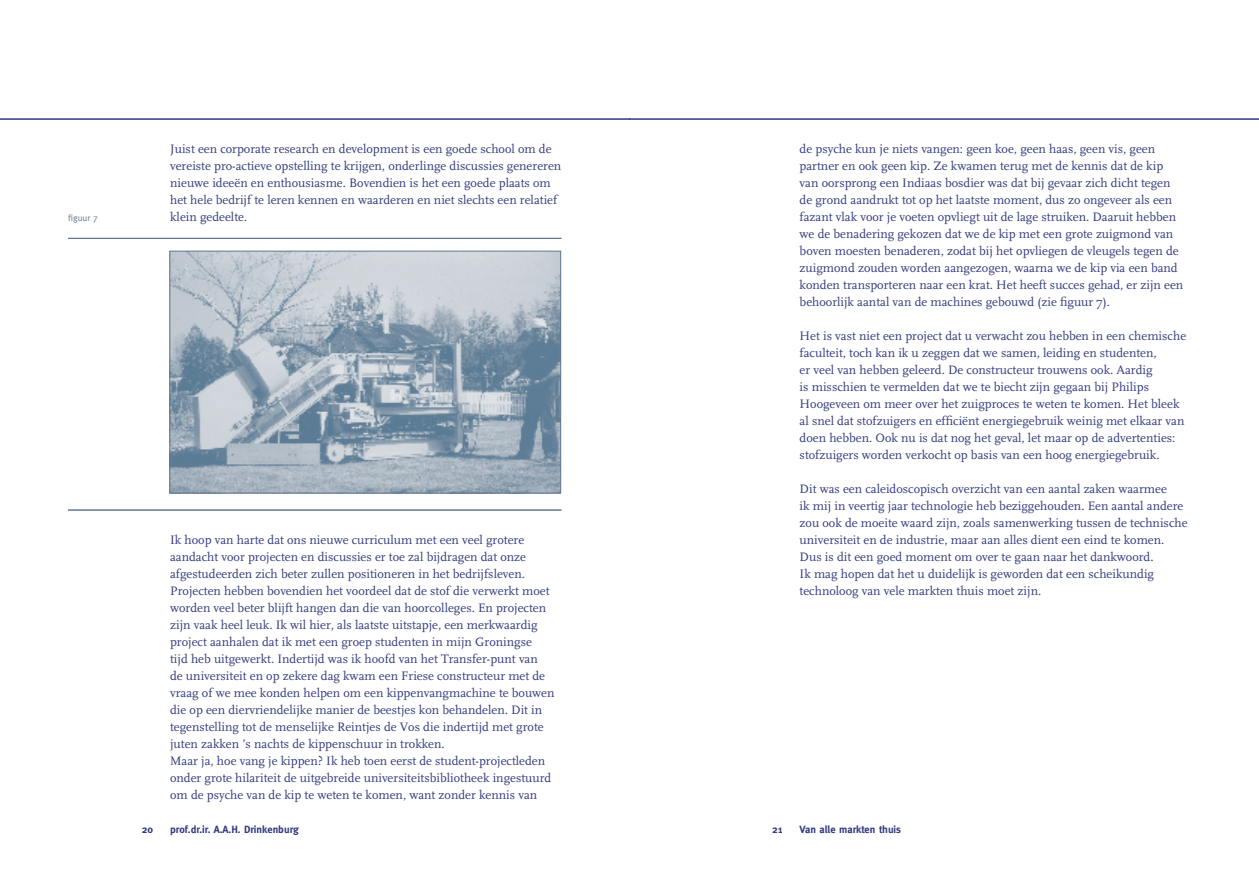
<style>
.page{position:relative;width:1259px;height:893px;background:#fff}
.page>*{position:absolute;margin:0;border:0;box-sizing:border-box;transform-origin:0 0}
.t1{font:12.75px/17px "FF Scala";color:#323a7c}
.t2{font:700 10.5px "Meta";color:#323a7c}
.t3{font:9px "Meta";color:#63778f}
</style>
<div class="page">
<img style="left:172px;top:253px;width:387px;height:238px">
<div style="left:170px;top:251px;width:391px;height:242px;border:1px solid #63778f"></div>
<hr style="left:68px;top:238px;width:493px;height:1px;background:#63778f">
<hr style="left:68px;top:510px;width:493px;height:1px;background:#63778f">
<hr style="left:0;top:118px;width:629px;height:2px;background:#323a7c">
<hr style="left:629px;top:118px;width:630px;height:2px;background:#323a7c">
<p class="t3" style="left:68px;top:213px;width:32px">figuur 7</p>
<p class="t1" style="left:170px;top:141px;width:393px">Juist een corporate research en development is een goede school om de vereiste pro-actieve opstelling te krijgen, onderlinge discussies genereren nieuwe ideeën en enthousiasme. Bovendien is het een goede plaats om het hele bedrijf te leren kennen en waarderen en niet slechts een relatief klein gedeelte.</p>
<p class="t1" style="left:170px;top:532px;width:386px">Ik hoop van harte dat ons nieuwe curriculum met een veel grotere aandacht voor projecten en discussies er toe zal bijdragen dat onze afgestudeerden zich beter zullen positioneren in het bedrijfsleven.<br>Projecten hebben bovendien het voordeel dat de stof die verwerkt moet worden veel beter blijft hangen dan die van hoorcolleges. En projecten zijn vaak heel leuk. Ik wil hier, als laatste uitstapje, een merkwaardig project aanhalen dat ik met een groep studenten in mijn Groningse<br>tijd heb uitgewerkt. Indertijd was ik hoofd van het Transfer-punt van<br>de universiteit en op zekere dag kwam een Friese constructeur met de vraag of we mee konden helpen om een kippenvangmachine te bouwen die op een diervriendelijke manier de beestjes kon behandelen. Dit in tegenstelling tot de menselijke Reintjes de Vos die indertijd met grote juten zakken ’s nachts de kippenschuur in trokken.<br>Maar ja, hoe vang je kippen? Ik heb toen eerst de student-projectleden onder grote hilariteit de uitgebreide universiteitsbibliotheek ingestuurd om de psyche van de kip te weten te komen, want zonder kennis van</p>
<p class="t1" style="left:799px;top:141px;width:385px">de psyche kun je niets vangen: geen koe, geen haas, geen vis, geen partner en ook geen kip. Ze kwamen terug met de kennis dat de kip van oorsprong een Indiaas bosdier was dat bij gevaar zich dicht tegen de grond aandrukt tot op het laatste moment, dus zo ongeveer als een fazant vlak voor je voeten opvliegt uit de lage struiken. Daaruit hebben we de benadering gekozen dat we de kip met een grote zuigmond van boven moesten benaderen, zodat bij het opvliegen de vleugels tegen de zuigmond zouden worden aangezogen, waarna we de kip via een band konden transporteren naar een krat. Het heeft succes gehad, er zijn een behoorlijk aantal van de machines gebouwd (zie figuur 7).</p>
<p class="t1" style="left:799px;top:328px;width:388px">Het is vast niet een project dat u verwacht zou hebben in een chemische faculteit, toch kan ik u zeggen dat we samen, leiding en studenten,<br>er veel van hebben geleerd. De constructeur trouwens ook. Aardig<br>is misschien te vermelden dat we te biecht zijn gegaan bij Philips Hoogeveen om meer over het zuigproces te weten te komen. Het bleek al snel dat stofzuigers en efficiënt energiegebruik weinig met elkaar van doen hebben. Ook nu is dat nog het geval, let maar op de advertenties: stofzuigers worden verkocht op basis van een hoog energiegebruik.</p>
<p class="t1" style="left:799px;top:481px;width:389px">Dit was een caleidoscopisch overzicht van een aantal zaken waarmee<br>ik mij in veertig jaar technologie heb beziggehouden. Een aantal andere zou ook de moeite waard zijn, zoals samenwerking tussen de technische universiteit en de industrie, maar aan alles dient een eind te komen.<br>Dus is dit een goed moment om over te gaan naar het dankwoord.<br>Ik mag hopen dat het u duidelijk is geworden dat een scheikundig technoloog van vele markten thuis moet zijn.</p>
<p class="t2" style="left:142px;top:824px;width:13px">20</p>
<p class="t2" style="left:170px;top:824px;width:130px">prof.dr.ir. A.A.H. Drinkenburg</p>
<p class="t2" style="left:772px;top:824px;width:12px">21</p>
<p class="t2" style="left:799px;top:824px;width:103px">Van alle markten thuis</p>
</div>
